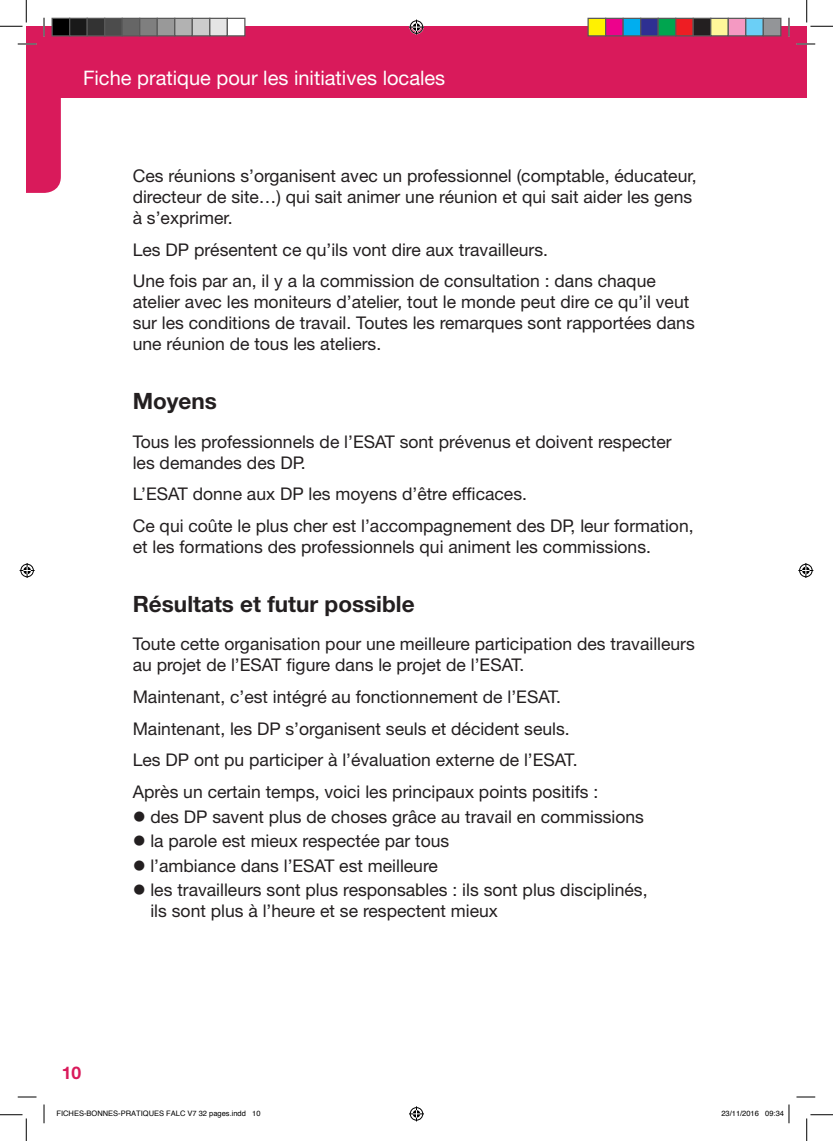
<style>
.page{position:relative;width:833px;height:1141px;background:#fff}
.page>*{position:absolute;margin:0;border:0;box-sizing:border-box;transform-origin:0 0}
.t1{font:700 22.5px "Helvetica Neue";color:#231f20}
.t2{font:20px "Helvetica Neue";color:#fff}
.t3{font:17.5px/21px "Helvetica Neue";color:#231f20}
.t4{font:700 17.5px "Helvetica Neue";color:#d91a5b}
.t5{font:7.5px "Helvetica";color:#000}
</style>
<div class="page">
<div style="left:26px;top:26px;width:780px;height:72px;background:#d91a5b"></div>
<svg style="left:796px;top:43px;width:18px;height:2px"></svg>
<svg style="left:18px;top:1096px;width:18px;height:1px"></svg>
<svg style="left:796px;top:1096px;width:18px;height:1px"></svg>
<svg style="left:43px;top:1104px;width:2px;height:19px"></svg>
<svg style="left:788px;top:18px;width:1px;height:18px"></svg>
<svg style="left:0;top:0;width:61px;height:193px"></svg>
<svg style="left:0;top:1114px;width:27px;height:26px"></svg>
<svg style="left:806px;top:0;width:25px;height:27px"></svg>
<svg style="left:806px;top:1114px;width:25px;height:26px"></svg>
<svg style="left:409px;top:20px;width:15px;height:15px"></svg>
<svg style="left:409px;top:1106px;width:15px;height:15px"></svg>
<svg style="left:20px;top:563px;width:15px;height:15px"></svg>
<svg style="left:798px;top:563px;width:14px;height:15px"></svg>
<div style="left:52px;top:18px;width:18px;height:18px;background:#000"></div>
<div style="left:51px;top:18px;width:19px;height:18px;border:1px solid #595959"></div>
<div style="left:70px;top:18px;width:17px;height:18px;background:#191919"></div>
<div style="left:69px;top:18px;width:19px;height:18px;border:1px solid #595959"></div>
<div style="left:87px;top:18px;width:18px;height:18px;background:#333"></div>
<div style="left:86px;top:18px;width:19px;height:18px;border:1px solid #595959"></div>
<div style="left:105px;top:18px;width:17px;height:18px;background:#4c4c4c"></div>
<div style="left:104px;top:18px;width:19px;height:18px;border:1px solid #595959"></div>
<div style="left:122px;top:18px;width:18px;height:18px;background:#666"></div>
<div style="left:121px;top:18px;width:19px;height:18px;border:1px solid #595959"></div>
<div style="left:140px;top:18px;width:17px;height:18px;background:#7f7f7f"></div>
<div style="left:139px;top:18px;width:19px;height:18px;border:1px solid #595959"></div>
<div style="left:157px;top:18px;width:18px;height:18px;background:#999"></div>
<div style="left:156px;top:18px;width:19px;height:18px;border:1px solid #595959"></div>
<div style="left:175px;top:18px;width:17px;height:18px;background:#b2b2b2"></div>
<div style="left:174px;top:18px;width:19px;height:18px;border:1px solid #595959"></div>
<div style="left:192px;top:18px;width:18px;height:18px;background:#ccc"></div>
<div style="left:191px;top:18px;width:19px;height:18px;border:1px solid #595959"></div>
<div style="left:210px;top:18px;width:17px;height:18px;background:#e5e5e5"></div>
<div style="left:209px;top:18px;width:19px;height:18px;border:1px solid #595959"></div>
<div style="left:227px;top:18px;width:18px;height:18px;background:#fff"></div>
<div style="left:226px;top:18px;width:19px;height:18px;border:1px solid #595959"></div>
<div style="left:587px;top:18px;width:18px;height:18px;background:#fff101"></div>
<div style="left:587px;top:18px;width:19px;height:18px;border:1px solid #595959"></div>
<div style="left:605px;top:18px;width:17px;height:18px;background:#ed028c"></div>
<div style="left:604px;top:18px;width:19px;height:18px;border:1px solid #595959"></div>
<div style="left:622px;top:18px;width:18px;height:18px;background:#00aeef"></div>
<div style="left:622px;top:18px;width:19px;height:18px;border:1px solid #595959"></div>
<div style="left:640px;top:18px;width:17px;height:18px;background:#2e3092"></div>
<div style="left:639px;top:18px;width:19px;height:18px;border:1px solid #595959"></div>
<div style="left:657px;top:18px;width:18px;height:18px;background:#00a54f"></div>
<div style="left:657px;top:18px;width:19px;height:18px;border:1px solid #595959"></div>
<div style="left:675px;top:18px;width:17px;height:18px;background:#ee1d23"></div>
<div style="left:674px;top:18px;width:19px;height:18px;border:1px solid #595959"></div>
<div style="left:692px;top:18px;width:18px;height:18px;background:#231f20"></div>
<div style="left:692px;top:18px;width:19px;height:18px;border:1px solid #595959"></div>
<div style="left:710px;top:18px;width:17px;height:18px;background:#fff79a"></div>
<div style="left:709px;top:18px;width:19px;height:18px;border:1px solid #595959"></div>
<div style="left:727px;top:18px;width:18px;height:18px;background:#f499c2"></div>
<div style="left:727px;top:18px;width:19px;height:18px;border:1px solid #595959"></div>
<div style="left:745px;top:18px;width:17px;height:18px;background:#6bcff6"></div>
<div style="left:744px;top:18px;width:19px;height:18px;border:1px solid #595959"></div>
<div style="left:762px;top:18px;width:18px;height:18px;background:#939598"></div>
<div style="left:762px;top:18px;width:19px;height:18px;border:1px solid #595959"></div>
<svg style="left:788px;top:1104px;width:1px;height:19px"></svg>
<p class="t2" style="left:83px;top:66px;width:363px">Fiche pratique pour les initiatives locales</p>
<p class="t3" style="left:133px;top:165px;width:565px">Ces réunions s’organisent avec un professionnel (comptable, éducateur, directeur de site…) qui sait animer une réunion et qui sait aider les gens à s’exprimer.</p>
<p class="t3" style="left:133px;top:233px;width:524px;line-height:31.6px">Les DP présentent ce qu’ils vont dire aux travailleurs.<br>Une fois par an, il y a la commission de consultation : dans chaque</p>
<p class="t3" style="left:133px;top:291px;width:563px">atelier avec les moniteurs d’atelier, tout le monde peut dire ce qu’il veut sur les conditions de travail. Toutes les remarques sont rapportées dans une réunion de tous les ateliers.</p>
<p class="t1" style="left:133px;top:387px;width:86px">Moyens</p>
<p class="t3" style="left:133px;top:430px;width:540px">Tous les professionnels de l’ESAT sont prévenus et doivent respecter les demandes des DP.</p>
<p class="t3" style="left:133px;top:478px;width:562px;line-height:31.6px">L’ESAT donne aux DP les moyens d’être efficaces.<br>Ce qui coûte le plus cher est l’accompagnement des DP, leur formation,</p>
<p class="t3" style="left:133px;top:536px;width:519px">et les formations des professionnels qui animent les commissions.</p>
<p class="t1" style="left:133px;top:589px;width:283px">Résultats et futur possible</p>
<p class="t3" style="left:133px;top:633px;width:563px">Toute cette organisation pour une meilleure participation des travailleurs au projet de l’ESAT figure dans le projet de l’ESAT.</p>
<p class="t3" style="left:133px;top:680px;width:467px;line-height:31.6px">Maintenant, c’est intégré au fonctionnement de l’ESAT.<br>Maintenant, les DP s’organisent seuls et décident seuls.<br>Les DP ont pu participer à l’évaluation externe de l’ESAT.<br>Après un certain temps, voici les principaux points positifs :</p>
<p class="t3" style="left:150px;top:803px;width:498px;line-height:24.5px">des DP savent plus de choses grâce au travail en commissions la parole est mieux respectée par tous<br>l’ambiance dans l’ESAT est meilleure<br>les travailleurs sont plus responsables : ils sont plus disciplinés,</p>
<p class="t3" style="left:150px;top:900px;width:349px">ils sont plus à l’heure et se respectent mieux</p>
<p class="t4" style="left:62px;top:1062px;width:21px">10</p>
<p class="t5" style="left:56px;top:1109px;width:205px">FICHES-BONNES-PRATIQUES FALC V7 32 pages.indd 10</p>
<p class="t5" style="left:721px;top:1109px;width:64px">23/11/2016 09:34</p>
</div>
